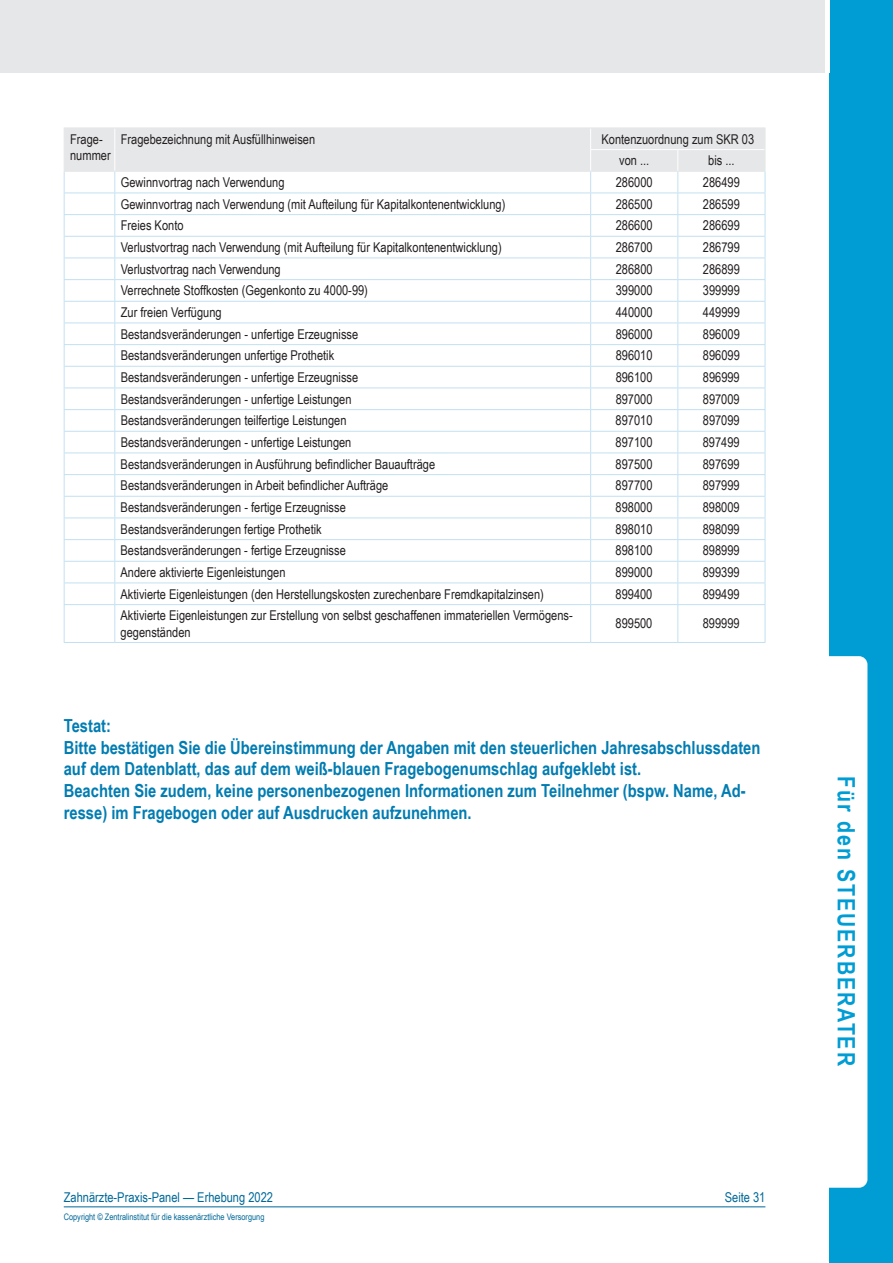
<style>
.page{position:relative;width:893px;height:1263px;background:#fff}
.page>*{position:absolute;margin:0;border:0;box-sizing:border-box;transform-origin:0 0}
.t1{font:700 24px "Arial Narrow";letter-spacing:.08em;color:#009dd4}
.t2{font:700 18px/21.6px "Arial Narrow";color:#007cb2}
.t3{font:13.5px/16.2px "Arial Narrow";color:#231f20}
.t4{font:13.5px "Arial Narrow";color:#006898}
.t5{font:9px "Arial Narrow";color:#006898}
</style>
<div class="page">
<hr style="left:64px;top:1206px;width:701px;height:1px;background:#006898">
<div style="left:829px;top:0;width:64px;height:1263px;background:#009dd4"></div>
<div style="left:0;top:0;width:829px;height:72px;background:#e6e7e9"></div>
<div style="left:829px;top:656px;width:38px;height:532px;background:#fff"></div>
<hr style="left:114px;top:605px;width:1px;height:37px;background:#c3e0f2">
<hr style="left:590px;top:605px;width:1px;height:37px;background:#c3e0f2">
<hr style="left:677px;top:605px;width:1px;height:37px;background:#c3e0f2">
<hr style="left:64px;top:604px;width:51px;height:1px;background:#c3e0f2">
<hr style="left:115px;top:604px;width:476px;height:1px;background:#c3e0f2">
<hr style="left:591px;top:604px;width:87px;height:1px;background:#c3e0f2">
<hr style="left:678px;top:604px;width:87px;height:1px;background:#c3e0f2">
<hr style="left:64px;top:642px;width:51px;height:1px;background:#c3e0f2">
<hr style="left:115px;top:642px;width:476px;height:1px;background:#c3e0f2">
<hr style="left:591px;top:642px;width:87px;height:1px;background:#c3e0f2">
<hr style="left:678px;top:642px;width:87px;height:1px;background:#c3e0f2">
<svg style="left:64px;top:128px;width:702px;height:476px"></svg>
<hr style="left:64px;top:605px;width:1px;height:37px;background:#c3e0f2">
<hr style="left:765px;top:605px;width:1px;height:37px;background:#c3e0f2">
<hr style="left:825px;top:0;width:4px;height:72px;background:#fff">
<p class="t3" style="left:70px;top:130px;width:42px">Frage&shy;nummer</p>
<p class="t3" style="left:121px;top:130px;width:196px">Fragebezeichnung mit Ausfüllhinweisen</p>
<p class="t3" style="left:619px;top:128px;width:136px;line-height:21.6px;text-indent:-18px">Kontenzuordnung zum SKR 03 von ...</p>
<p class="t3" style="left:708px;top:152px;width:28px">bis ...</p>
<p class="t3" style="left:121px;top:174px;width:165px">Gewinnvortrag nach Verwendung</p>
<p class="t3" style="left:616px;top:174px;width:38px">286000</p>
<p class="t3" style="left:703px;top:174px;width:38px">286499</p>
<p class="t3" style="left:121px;top:195px;width:386px">Gewinnvortrag nach Verwendung (mit Aufteilung für Kapitalkontenentwicklung)</p>
<p class="t3" style="left:616px;top:195px;width:38px">286500</p>
<p class="t3" style="left:703px;top:195px;width:38px">286599</p>
<p class="t3" style="left:121px;top:217px;width:64px">Freies Konto</p>
<p class="t3" style="left:616px;top:217px;width:38px">286600</p>
<p class="t3" style="left:703px;top:217px;width:38px">286699</p>
<p class="t3" style="left:121px;top:239px;width:382px">Verlustvortrag nach Verwendung (mit Aufteilung für Kapitalkontenentwicklung)</p>
<p class="t3" style="left:616px;top:239px;width:38px">286700</p>
<p class="t3" style="left:703px;top:239px;width:38px">286799</p>
<p class="t3" style="left:121px;top:260px;width:162px">Verlustvortrag nach Verwendung</p>
<p class="t3" style="left:616px;top:260px;width:38px">286800</p>
<p class="t3" style="left:703px;top:260px;width:38px">286899</p>
<p class="t3" style="left:121px;top:282px;width:249px">Verrechnete Stoffkosten (Gegenkonto zu 4000-99)</p>
<p class="t3" style="left:616px;top:282px;width:38px">399000</p>
<p class="t3" style="left:703px;top:282px;width:38px">399999</p>
<p class="t3" style="left:121px;top:304px;width:102px">Zur freien Verfügung</p>
<p class="t3" style="left:616px;top:304px;width:38px">440000</p>
<p class="t3" style="left:703px;top:304px;width:38px">449999</p>
<p class="t3" style="left:121px;top:325px;width:239px">Bestandsveränderungen - unfertige Erzeugnisse</p>
<p class="t3" style="left:616px;top:325px;width:38px">896000</p>
<p class="t3" style="left:703px;top:325px;width:38px">896009</p>
<p class="t3" style="left:121px;top:347px;width:215px">Bestandsveränderungen unfertige Prothetik</p>
<p class="t3" style="left:616px;top:347px;width:38px">896010</p>
<p class="t3" style="left:703px;top:347px;width:38px">896099</p>
<p class="t3" style="left:121px;top:369px;width:239px">Bestandsveränderungen - unfertige Erzeugnisse</p>
<p class="t3" style="left:616px;top:369px;width:38px">896100</p>
<p class="t3" style="left:703px;top:369px;width:38px">896999</p>
<p class="t3" style="left:121px;top:390px;width:232px">Bestandsveränderungen - unfertige Leistungen</p>
<p class="t3" style="left:616px;top:390px;width:38px">897000</p>
<p class="t3" style="left:703px;top:390px;width:38px">897009</p>
<p class="t3" style="left:121px;top:412px;width:227px">Bestandsveränderungen teilfertige Leistungen</p>
<p class="t3" style="left:616px;top:412px;width:38px">897010</p>
<p class="t3" style="left:703px;top:412px;width:38px">897099</p>
<p class="t3" style="left:121px;top:434px;width:232px">Bestandsveränderungen - unfertige Leistungen</p>
<p class="t3" style="left:616px;top:434px;width:38px">897100</p>
<p class="t3" style="left:703px;top:434px;width:38px">897499</p>
<p class="t3" style="left:121px;top:455px;width:316px">Bestandsveränderungen in Ausführung befindlicher Bauaufträge</p>
<p class="t3" style="left:616px;top:455px;width:38px">897500</p>
<p class="t3" style="left:703px;top:455px;width:38px">897699</p>
<p class="t3" style="left:121px;top:477px;width:269px">Bestandsveränderungen in Arbeit befindlicher Aufträge</p>
<p class="t3" style="left:616px;top:477px;width:38px">897700</p>
<p class="t3" style="left:703px;top:477px;width:38px">897999</p>
<p class="t3" style="left:121px;top:499px;width:227px">Bestandsveränderungen - fertige Erzeugnisse</p>
<p class="t3" style="left:616px;top:499px;width:38px">898000</p>
<p class="t3" style="left:703px;top:499px;width:38px">898009</p>
<p class="t3" style="left:121px;top:520px;width:203px">Bestandsveränderungen fertige Prothetik</p>
<p class="t3" style="left:616px;top:520px;width:38px">898010</p>
<p class="t3" style="left:703px;top:520px;width:38px">898099</p>
<p class="t3" style="left:121px;top:542px;width:227px">Bestandsveränderungen - fertige Erzeugnisse</p>
<p class="t3" style="left:616px;top:542px;width:38px">898100</p>
<p class="t3" style="left:703px;top:542px;width:38px">898999</p>
<p class="t3" style="left:121px;top:564px;width:166px">Andere aktivierte Eigenleistungen</p>
<p class="t3" style="left:616px;top:564px;width:38px">899000</p>
<p class="t3" style="left:703px;top:564px;width:38px">899399</p>
<p class="t3" style="left:121px;top:585px;width:425px">Aktivierte Eigenleistungen (den Herstellungskosten zurechenbare Fremdkapitalzinsen)</p>
<p class="t3" style="left:615px;top:585px;width:38px">899400</p>
<p class="t3" style="left:703px;top:585px;width:38px">899499</p>
<p class="t3" style="left:121px;top:607px;width:454px">Aktivierte Eigenleistungen zur Erstellung von selbst geschaffenen immateriellen Vermögens&shy;gegenständen</p>
<p class="t3" style="left:615px;top:615px;width:38px">899500</p>
<p class="t3" style="left:703px;top:615px;width:38px">899999</p>
<p class="t2" style="left:64px;top:714px;width:698px">Testat:<br>Bitte bestätigen Sie die Übereinstimmung der Angaben mit den steuerlichen Jahresabschlussdaten auf dem Datenblatt, das auf dem weiß-blauen Fragebogenumschlag aufgeklebt ist.<br>Beachten Sie zudem, keine personenbezogenen Informationen zum Teilnehmer (bspw. Name, Ad&shy;resse) im Fragebogen oder auf Ausdrucken aufzunehmen.</p>
<p class="t4" style="left:64px;top:1187px;width:211px">Zahnärzte-Praxis-Panel — Erhebung 2022</p>
<p class="t4" style="left:725px;top:1187px;width:42px">Seite 31</p>
<p class="t5" style="left:64px;top:1210px;width:202px">Copyright © Zentralinstitut für die kassenärztliche Versorgung</p>
<h1 class="t1" style="left:864px;top:776px;width:291px;rotate:90deg">Für den STEUERBERATER</h1>
</div>
